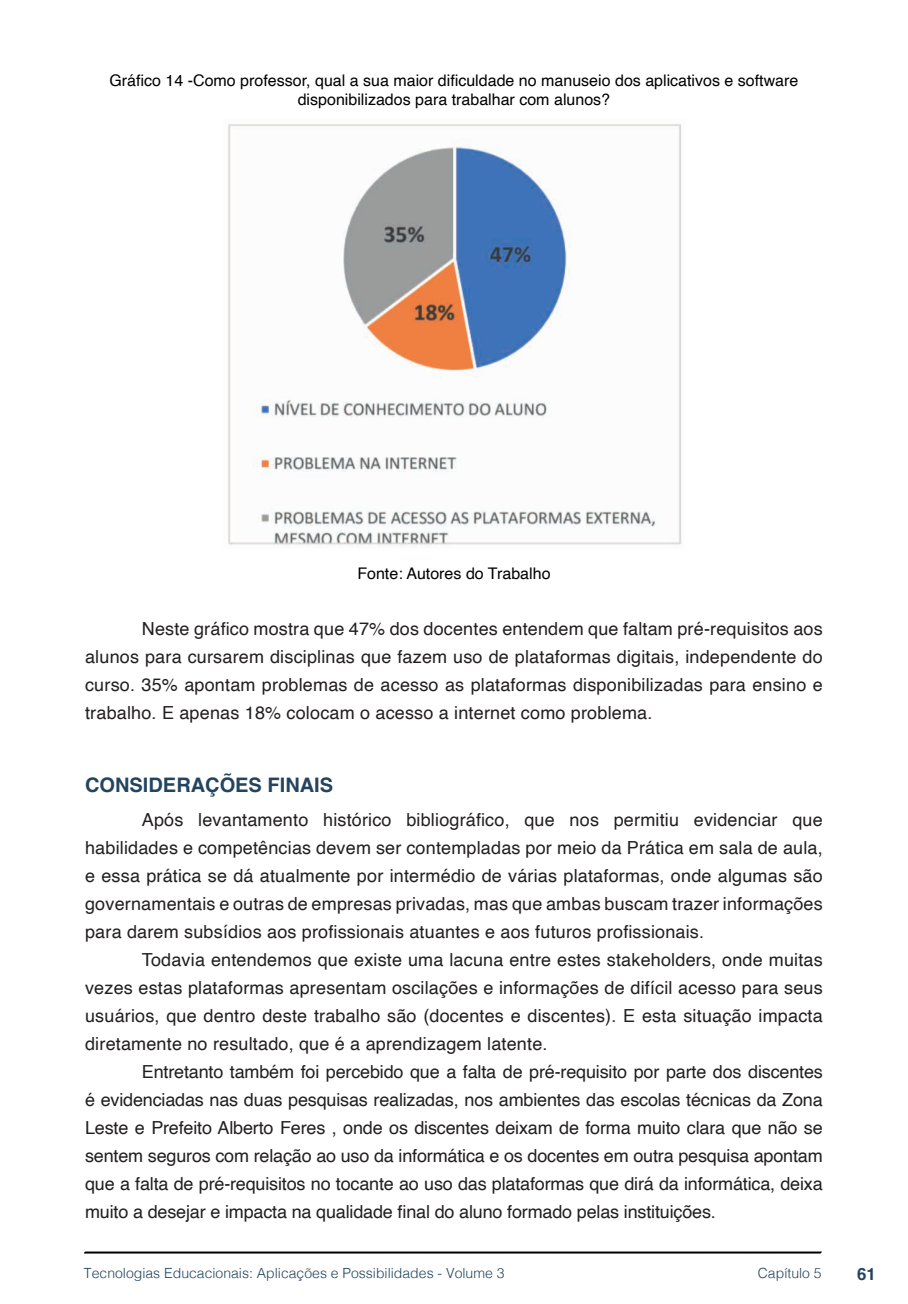
<style>
.page{position:relative;width:908px;height:1304px;background:#fff}
.page>*{position:absolute;margin:0;border:0;box-sizing:border-box;transform-origin:0 0}
.t1{font:700 20px "Helvetica";color:#23445f}
.t2{font:18px/28px "Helvetica";letter-spacing:.01em;color:#231f20;text-align:justify}
.t3{font:700 16.8px "Helvetica";color:#23445f}
.t4{font:16px/19.2px "Helvetica";color:#000;text-align:center}
.t5{font:300 14px "Helvetica";color:#23445f}
</style>
<div class="page">
<svg style="left:84px;top:1251px;width:737px;height:3px;background:#515151"></svg>
<img style="left:228px;top:124px;width:454px;height:423px">
<p class="t4" style="left:109px;top:71px;width:690px">Gráfico 14 -Como professor, qual a sua maior dificuldade no manuseio dos aplicativos e software disponibilizados para trabalhar com alunos?</p>
<p class="t4" style="left:357px;top:564px;width:195px">Fonte: Autores do Trabalho</p>
<p class="t2" style="left:85px;top:615px;width:738px;text-indent:57px">Neste gráfico mostra que 47% dos docentes entendem que faltam pré-requisitos aos alunos para cursarem disciplinas que fazem uso de plataformas digitais, independente do curso. 35% apontam problemas de acesso as plataformas disponibilizadas para ensino e trabalho. E apenas 18% colocam o acesso a internet como problema.</p>
<p class="t1" style="left:85px;top:773px;width:249px">CONSIDERAÇÕES FINAIS</p>
<p class="t2" style="left:85px;top:806px;width:738px;text-indent:57px">Após levantamento histórico bibliográfico, que nos permitiu evidenciar que habilidades e competências devem ser contempladas por meio da Prática em sala de aula, e essa prática se dá atualmente por intermédio de várias plataformas, onde algumas são governamentais e outras de empresas privadas, mas que ambas buscam trazer informações para darem subsídios aos profissionais atuantes e aos futuros profissionais.</p>
<p class="t2" style="left:85px;top:946px;width:738px;text-indent:57px">Todavia entendemos que existe uma lacuna entre estes stakeholders, onde muitas vezes estas plataformas apresentam oscilações e informações de difícil acesso para seus usuários, que dentro deste trabalho são (docentes e discentes). E esta situação impacta diretamente no resultado, que é a aprendizagem latente.</p>
<p class="t2" style="left:85px;top:1058px;width:738px;text-indent:57px">Entretanto também foi percebido que a falta de pré-requisito por parte dos discentes é evidenciadas nas duas pesquisas realizadas, nos ambientes das escolas técnicas da Zona Leste e Prefeito Alberto Feres , onde os discentes deixam de forma muito clara que não se sentem seguros com relação ao uso da informática e os docentes em outra pesquisa apontam que a falta de pré-requisitos no tocante ao uso das plataformas que dirá da informática, deixa muito a desejar e impacta na qualidade final do aluno formado pelas instituições.</p>
<p class="t5" style="left:84px;top:1261px;width:422px">Tecnologias Educacionais: Aplicações e Possibilidades - Volume 3</p>
<p class="t5" style="left:757px;top:1261px;width:65px">Capítulo 5</p>
<p class="t3" style="left:856px;top:1264px;width:20px">61</p>
</div>
